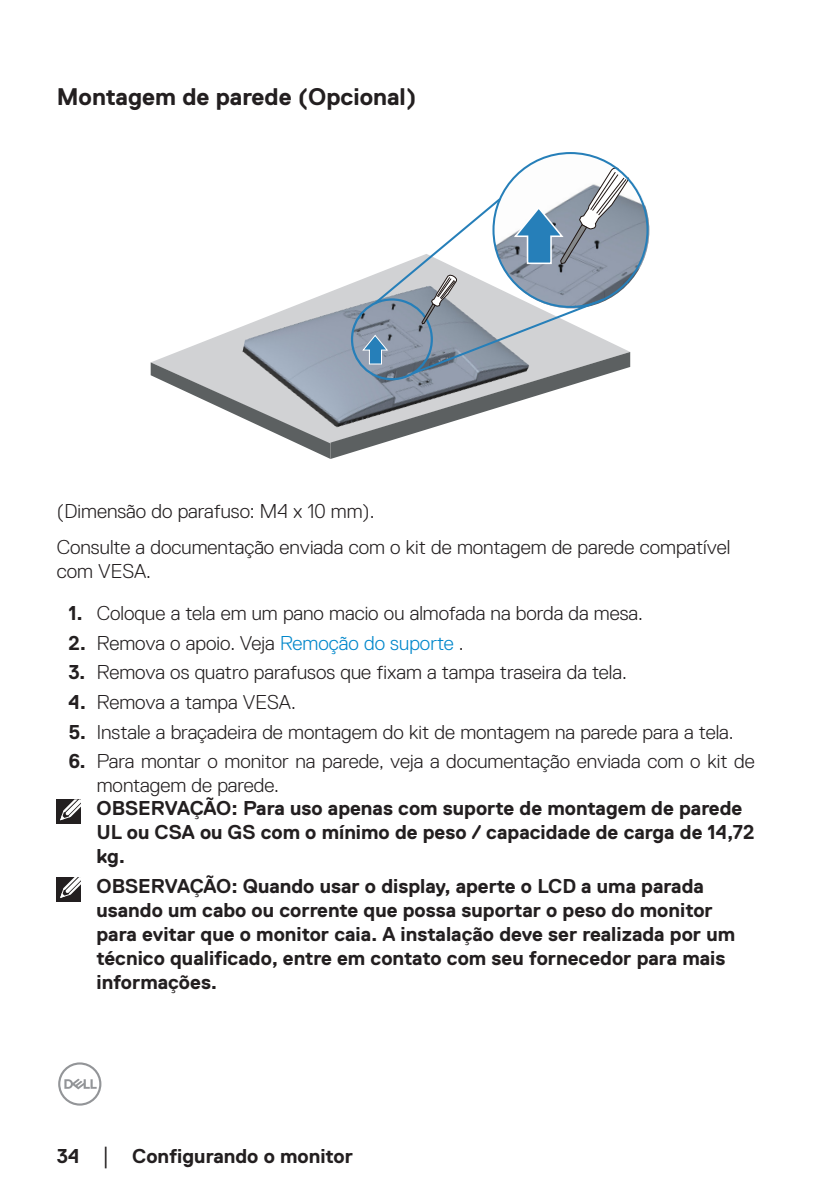
<style>
.page{position:relative;width:840px;height:1191px;background:#fff}
.page>*{position:absolute;margin:0;border:0;box-sizing:border-box;transform-origin:0 0}
.Head2{font:700 24px "Dell Replica";color:#231f20}
.text{font:300 20px/24px "Dell Replica";color:#231f20}
.text-2{font:700 20px/24px "Dell Replica";color:#231f20}
.s1{font-weight:700}
.s2{color:#0087cb}
.s3{font-family:"Times New Roman";font-weight:400;font-size:18px}
</style>
<div class="page">
<svg style="left:58px;top:1062px;width:43px;height:43px"></svg>
<svg style="left:151px;top:153px;width:498px;height:306px"></svg>
<div style="left:57px;top:799px;width:24px;height:24px;background:#231f20"></div>
<svg style="left:60px;top:799px;width:21px;height:22px"></svg>
<div style="left:57px;top:877px;width:24px;height:24px;background:#231f20"></div>
<svg style="left:60px;top:877px;width:21px;height:21px"></svg>
<p class="Head2" style="left:57px;top:84px;width:361px">Montagem de parede (Opcional)</p>
<p class="text" style="left:57px;top:499px;width:319px">(Dimensão do parafuso: M4 x 10 mm).</p>
<p class="text" style="left:57px;top:535px;width:674px">Consulte a documentação enviada com o kit de montagem de parede compatível com VESA.</p>
<p class="text" style="left:68px;top:601px;width:575px"><span class="s1">1.</span> Coloque a tela em um pano macio ou almofada na borda da mesa.</p>
<p class="text" style="left:68px;top:631px;width:396px"><span class="s1">2.</span> Remova o apoio. Veja <span class="s2">Remoção do suporte</span> .</p>
<p class="text" style="left:68px;top:660px;width:559px"><span class="s1">3.</span> Remova os quatro parafusos que fixam a tampa traseira da tela.</p>
<p class="text" style="left:68px;top:690px;width:229px"><span class="s1">4.</span> Remova a tampa VESA.</p>
<p class="text" style="left:68px;top:720px;width:666px"><span class="s1">5.</span> Instale a braçadeira de montagem do kit de montagem na parede para a tela.</p>
<p class="text" style="left:97px;top:749px;width:659px;text-indent:-28px"><span class="s1">6.</span> Para montar o monitor na parede, veja a documentação enviada com o kit de montagem de parede.</p>
<p class="text-2" style="left:96px;top:796px;width:659px">OBSERVAÇÃO: Para uso apenas com suporte de montagem de parede<br>UL ou CSA ou GS com o mínimo de peso / capacidade de carga de 14,72 kg.</p>
<p class="text-2" style="left:96px;top:874px;width:639px">OBSERVAÇÃO: Quando usar o display, aperte o LCD a uma parada usando um cabo ou corrente que possa suportar o peso do monitor para evitar que o monitor caia. A instalação deve ser realizada por um técnico qualificado, entre em contato com seu fornecedor para mais informações.</p>
<p class="text-2" style="left:57px;top:1143px;width:297px">34 <span class="s3">│</span> Configurando o monitor</p>
</div>
